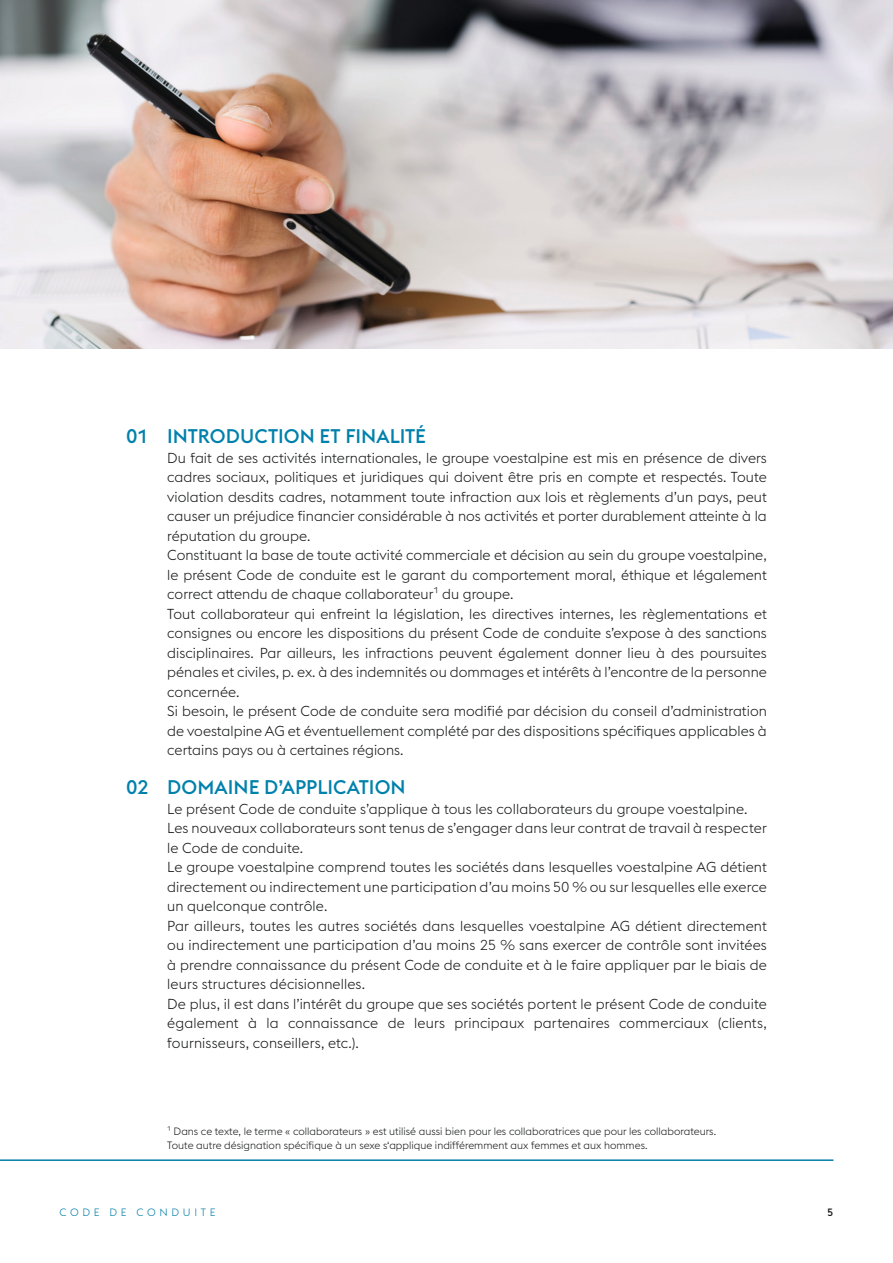
<style>
.page{position:relative;width:893px;height:1263px;background:#fff}
.page>*{position:absolute;margin:0;border:0;box-sizing:border-box;transform-origin:0 0}
.t1{font:500 19.5px "voestalpine";color:#0081ac}
.t2{font:300 14.25px/19.5px "voestalpine";letter-spacing:.005em;color:#151616}
.t3{font:300 10.5px/13.5px "voestalpine";color:#151616}
.t4{font:300 10.5px "voestalpine";letter-spacing:.35em;color:#007da7}
.t5{font:500 10.5px "voestalpine";color:#151616}
</style>
<div class="page">
<hr style="left:0;top:1159px;width:833px;height:2px;background:#007da7">
<img style="left:0;top:0;width:893px;height:349px">
<h1 class="t1" style="left:126px;top:424px;width:301px">01 INTRODUCTION ET FINALITÉ</h1>
<p class="t2" style="left:167px;top:448px;width:601px">Du fait de ses activités internationales, le groupe voestalpine est mis en présence de divers cadres sociaux, politiques et juridiques qui doivent être pris en compte et respectés. Toute violation desdits cadres, notamment toute infraction aux lois et règlements d’un pays, peut causer un préjudice financier considérable à nos activités et porter durablement atteinte à la réputation du groupe.<br>Constituant la base de toute activité commerciale et décision au sein du groupe voestalpine, le présent Code de conduite est le garant du comportement moral, éthique et légalement correct attendu de chaque collaborateur¹ du groupe.<br>Tout collaborateur qui enfreint la législation, les directives internes, les règlementations et consignes ou encore les dispositions du présent Code de conduite s’expose à des sanctions disciplinaires. Par ailleurs, les infractions peuvent également donner lieu à des poursuites pénales et civiles, p. ex. à des indemnités ou dommages et intérêts à l’encontre de la personne concernée.<br>Si besoin, le présent Code de conduite sera modifié par décision du conseil d’administration de voestalpine AG et éventuellement complété par des dispositions spécifiques applicables à certains pays ou à certaines régions.</p>
<h1 class="t1" style="left:126px;top:775px;width:281px">02 DOMAINE D’APPLICATION</h1>
<p class="t2" style="left:167px;top:799px;width:601px">Le présent Code de conduite s’applique à tous les collaborateurs du groupe voestalpine.<br>Les nouveaux collaborateurs sont tenus de s’engager dans leur contrat de travail à respecter le Code de conduite.<br>Le groupe voestalpine comprend toutes les sociétés dans lesquelles voestalpine AG détient directement ou indirectement une participation d’au moins 50 % ou sur lesquelles elle exerce un quelconque contrôle.<br>Par ailleurs, toutes les autres sociétés dans lesquelles voestalpine AG détient directement ou indirectement une participation d’au moins 25 % sans exercer de contrôle sont invitées à prendre connaissance du présent Code de conduite et à le faire appliquer par le biais de leurs structures décisionnelles.<br>De plus, il est dans l’intérêt du groupe que ses sociétés portent le présent Code de conduite également à la connaissance de leurs principaux partenaires commerciaux (clients, fournisseurs, conseillers, etc.).</p>
<p class="t3" style="left:167px;top:1125px;width:550px">¹ Dans ce texte, le terme « collaborateurs » est utilisé aussi bien pour les collaboratrices que pour les collaborateurs.<br>Toute autre désignation spécifique à un sexe s‘applique indifféremment aux femmes et aux hommes.</p>
<p class="t4" style="left:60px;top:1206px;width:157px">CODE DE CONDUITE</p>
<p class="t5" style="left:827px;top:1205px;width:8px">5</p>
</div>
